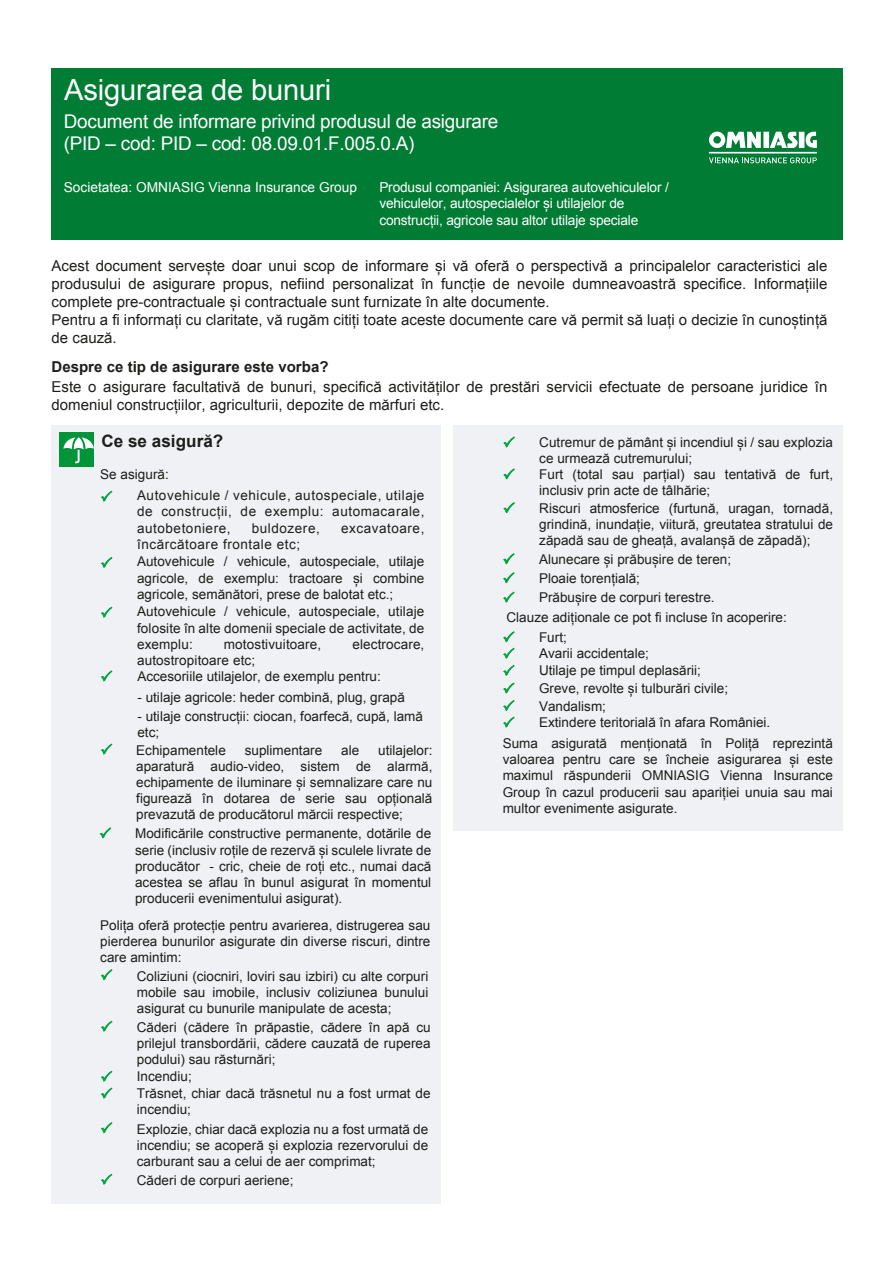
<style>
.page{position:relative;width:893px;height:1263px;background:#fff}
.page>*{position:absolute;margin:0;border:0;box-sizing:border-box;transform-origin:0 0}
.t1{font:29.1px "Arial";letter-spacing:-.005em;color:#fff}
.t2{font:18.9px/22.6px "Arial";letter-spacing:-.015em;color:#fff}
.t3{font:700 17.1px "Arial";color:#1d1d1b}
.t4{font:15px/18px "Arial";color:#1d1d1b}
.t5{font:700 15px "Arial";color:#1d1d1b}
.t6{font:13.65px/16.5px "Arial";letter-spacing:-.015em;color:#fff}
.t7{font:13.5px/16.2px "Arial";color:#1d1d1b;text-align:justify}
.t8{font:13.5px "Arial";letter-spacing:.04em;color:#1d1d1b}
</style>
<div class="page">
<div style="left:51px;top:425px;width:390px;height:779px;background:#eff1f4"></div>
<div style="left:59px;top:432px;width:35px;height:35px;background:#009539"></div>
<svg style="left:63px;top:437px;width:31px;height:26px"></svg>
<div style="left:51px;top:69px;width:631px;height:171px;background:#007c34"></div>
<div style="left:683px;top:69px;width:160px;height:171px;background:#007c34"></div>
<svg style="left:709px;top:132px;width:108px;height:16px"></svg>
<hr style="left:709px;top:152px;width:108px;height:2px;background:#fff">
<svg style="left:709px;top:157px;width:108px;height:6px"></svg>
<div style="left:454px;top:425px;width:389px;height:406px;background:#eff1f4"></div>
<svg style="left:101px;top:491px;width:11px;height:11px"></svg>
<svg style="left:101px;top:557px;width:11px;height:11px"></svg>
<svg style="left:101px;top:607px;width:11px;height:11px"></svg>
<svg style="left:101px;top:670px;width:11px;height:12px"></svg>
<svg style="left:101px;top:744px;width:11px;height:11px"></svg>
<svg style="left:101px;top:969px;width:11px;height:11px"></svg>
<svg style="left:101px;top:1021px;width:11px;height:11px"></svg>
<svg style="left:100px;top:827px;width:11px;height:12px"></svg>
<svg style="left:503px;top:468px;width:12px;height:12px"></svg>
<svg style="left:503px;top:502px;width:12px;height:11px"></svg>
<svg style="left:503px;top:553px;width:12px;height:11px"></svg>
<svg style="left:503px;top:572px;width:12px;height:12px"></svg>
<svg style="left:503px;top:592px;width:12px;height:11px"></svg>
<svg style="left:503px;top:631px;width:12px;height:28px"></svg>
<svg style="left:503px;top:665px;width:12px;height:11px"></svg>
<svg style="left:503px;top:682px;width:12px;height:12px"></svg>
<svg style="left:503px;top:700px;width:12px;height:11px"></svg>
<svg style="left:503px;top:717px;width:12px;height:11px"></svg>
<svg style="left:503px;top:436px;width:12px;height:12px"></svg>
<svg style="left:101px;top:1071px;width:11px;height:11px"></svg>
<svg style="left:101px;top:1088px;width:11px;height:11px"></svg>
<svg style="left:101px;top:1122px;width:11px;height:11px"></svg>
<svg style="left:101px;top:1174px;width:11px;height:11px"></svg>
<h1 class="t1" style="left:64px;top:70px;width:269px">Asigurarea de bunuri</h1>
<h2 class="t2" style="left:64px;top:110px;width:436px">Document de informare privind produsul de asigurare (PID – cod: PID – cod: 08.09.01.F.005.0.A)</h2>
<p class="t6" style="left:379px;top:179px;width:291px">Produsul companiei: Asigurarea autovehiculelor / vehiculelor, autospecialelor și utilajelor de construcții, agricole sau altor utilaje speciale</p>
<p class="t6" style="left:64px;top:179px;width:295px">Societatea: OMNIASIG Vienna Insurance Group</p>
<p class="t4" style="left:52px;top:256px;width:778px">Acest document servește doar unui scop de informare și vă oferă o perspectivă a principalelor caracteristici ale produsului de asigurare propus, nefiind personalizat în funcție de nevoile dumneavoastră specifice. Informațiile complete pre-contractuale și contractuale sunt furnizate în alte documente.<br>Pentru a fi informați cu claritate, vă rugăm citiți toate aceste documente care vă permit să luați o decizie în cunoștință de cauză.</p>
<p class="t4" style="left:52px;top:377px;width:777px">Este o asigurare facultativă de bunuri, specifică activităților de prestări servicii efectuate de persoane juridice în domeniul construcțiilor, agriculturii, depozite de mărfuri etc.</p>
<p class="t5" style="left:52px;top:357px;width:279px">Despre ce tip de asigurare este vorba?</p>
<p class="t3" style="left:101px;top:430px;width:123px">Ce se asigură?</p>
<p class="t7" style="left:100px;top:466px;width:70px">Se asigură:</p>
<p class="t7" style="left:137px;top:487px;width:289px">Autovehicule / vehicule, autospeciale, utilaje de construcții, de exemplu: automacarale, autobetoniere,</p>
<p class="t8" style="left:252px;top:519px;width:70px">buldozere,</p>
<p class="t8" style="left:341px;top:519px;width:85px">excavatoare,</p>
<p class="t7" style="left:137px;top:535px;width:289px;line-height:17.7px">încărcătoare frontale etc;<br>Autovehicule / vehicule, autospeciale, utilaje</p>
<p class="t7" style="left:137px;top:570px;width:289px">agricole, de exemplu: tractoare și combine agricole, semănători, prese de balotat etc.;</p>
<p class="t7" style="left:137px;top:604px;width:289px">Autovehicule / vehicule, autospeciale, utilaje folosite în alte domenii speciale de activitate, de exemplu:</p>
<p class="t7" style="left:224px;top:636px;width:99px">motostivuitoare,</p>
<p class="t7" style="left:352px;top:636px;width:74px">electrocare,</p>
<p class="t7" style="left:137px;top:652px;width:245px">autostropitoare etc;<br>Accesoriile utilajelor, de exemplu pentru:</p>
<p class="t7" style="left:137px;top:689px;width:269px">- utilaje agricole: heder combină, plug, grapă</p>
<p class="t7" style="left:137px;top:708px;width:287px">- utilaje construcții: ciocan, foarfecă, cupă, lamă etc;</p>
<p class="t7" style="left:136px;top:742px;width:298px;text-indent:242px">utilajelor: aparatură audio-video, sistem de alarmă, echipamente de iluminare și semnalizare care nu figurează în dotarea de serie sau opțională prevazută de producătorul mărcii respective;</p>
<p class="t7" style="left:135px;top:826px;width:298px">Modificările constructive permanente, dotările de serie (inclusiv roțile de rezervă și sculele livrate de producător - cric, cheie de roți etc., numai dacă acestea se aflau în bunul asigurat în momentul producerii evenimentului asigurat).</p>
<p class="t7" style="left:136px;top:742px;width:91px">Echipamentele</p>
<p class="t7" style="left:245px;top:742px;width:79px">suplimentare</p>
<p class="t7" style="left:341px;top:742px;width:20px">ale</p>
<p class="t7" style="left:100px;top:917px;width:332px">Polița oferă protecție pentru avarierea, distrugerea sau pierderea bunurilor asigurate din diverse riscuri, dintre care amintim:</p>
<p class="t7" style="left:137px;top:968px;width:293px">Coliziuni (ciocniri, loviri sau izbiri) cu alte corpuri mobile sau imobile, inclusiv coliziunea bunului asigurat cu bunurile manipulate de acesta;</p>
<p class="t7" style="left:137px;top:1019px;width:295px">Căderi (cădere în prăpastie, cădere în apă cu prilejul transbordării, cădere cauzată de ruperea podului) sau răsturnări;</p>
<p class="t7" style="left:137px;top:1068px;width:295px;text-align:left">Incendiu;<br>Trăsnet, chiar dacă trăsnetul nu a fost urmat de incendiu;</p>
<p class="t7" style="left:137px;top:1121px;width:293px">Explozie, chiar dacă explozia nu a fost urmată de incendiu; se acoperă și explozia rezervorului de carburant sau a celui de aer comprimat;</p>
<p class="t7" style="left:137px;top:1172px;width:158px">Căderi de corpuri aeriene;</p>
<p class="t7" style="left:539px;top:434px;width:295px">Cutremur de pământ și incendiul și / sau explozia ce urmează cutremurului;</p>
<p class="t7" style="left:539px;top:466px;width:295px">Furt (total sau parțial) sau tentativă de furt, inclusiv prin acte de tâlhărie;</p>
<p class="t7" style="left:539px;top:500px;width:295px">Riscuri atmosferice (furtună, uragan, tornadă, grindină, inundație, viitură, greutatea stratului de zăpadă sau de gheață, avalanșă de zăpadă);</p>
<p class="t7" style="left:539px;top:549px;width:194px;line-height:19.2px;text-align:left">Alunecare și prăbușire de teren;<br>Ploaie torențială;<br>Prăbușire de corpuri terestre.</p>
<p class="t7" style="left:539px;top:629px;width:233px;line-height:17.1px;text-align:left">Furt;<br>Avarii accidentale;<br>Utilaje pe timpul deplasării;<br>Greve, revolte și tulburări civile;<br>Vandalism;<br>Extindere teritorială în afara României.</p>
<p class="t7" style="left:507px;top:609px;width:282px">Clauze adiționale ce pot fi incluse în acoperire:</p>
<p class="t7" style="left:503px;top:735px;width:332px">Suma asigurată menționată în Poliță reprezintă valoarea pentru care se încheie asigurarea și este maximul răspunderii OMNIASIG Vienna Insurance Group în cazul producerii sau apariției unuia sau mai multor evenimente asigurate.</p>
</div>
